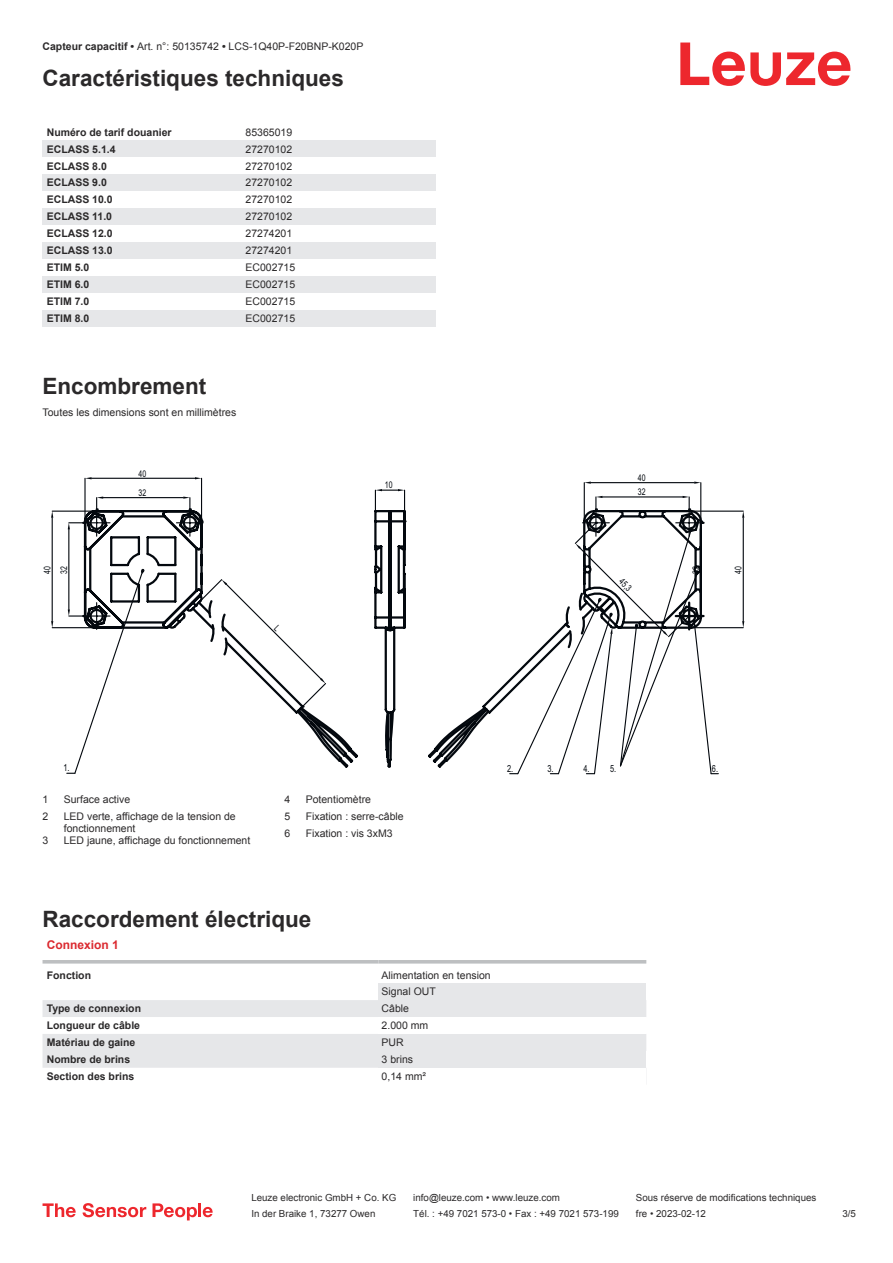
<style>
.page{position:relative;width:893px;height:1263px;background:#fff}
.page>*{position:absolute;margin:0;border:0;box-sizing:border-box;transform-origin:0 0}
.t1{font:700 22.5px "Arial";color:#2b292a}
.t2{font:700 12px "Arial";color:#db2a30}
.t3{font:10.5px/17px "Arial";color:#2b292a}
.t4{font:700 10.5px "Arial";color:#2b292a}
.t5{font:9.75px "Arial";color:#2b292a}
.t6{font:9.75px "Arial";color:#03080e;scale:.75 1}
.t7{font:9.3px/16.6px "Arial";color:#03080e;scale:.75 1}
.s1{font-weight:700}
</style>
<div class="page">
<svg style="left:680px;top:43px;width:170px;height:43px"></svg>
<svg style="left:43px;top:326px;width:393px;height:1px"></svg>
<div style="left:43px;top:140px;width:199px;height:17px;background:#e6e7e9"></div>
<div style="left:242px;top:140px;width:194px;height:17px;background:#e6e7e9"></div>
<div style="left:43px;top:174px;width:199px;height:17px;background:#e6e7e9"></div>
<div style="left:242px;top:174px;width:194px;height:17px;background:#e6e7e9"></div>
<div style="left:43px;top:208px;width:199px;height:17px;background:#e6e7e9"></div>
<div style="left:242px;top:208px;width:194px;height:17px;background:#e6e7e9"></div>
<div style="left:43px;top:242px;width:199px;height:17px;background:#e6e7e9"></div>
<div style="left:242px;top:242px;width:194px;height:17px;background:#e6e7e9"></div>
<div style="left:43px;top:276px;width:199px;height:17px;background:#e6e7e9"></div>
<div style="left:242px;top:276px;width:194px;height:17px;background:#e6e7e9"></div>
<div style="left:43px;top:310px;width:199px;height:16px;background:#e6e7e9"></div>
<div style="left:242px;top:310px;width:194px;height:16px;background:#e6e7e9"></div>
<svg style="left:43px;top:963px;width:603px;height:1px"></svg>
<svg style="left:43px;top:1000px;width:335px;height:68px;fill:#e6e7e9"></svg>
<hr style="left:43px;top:960px;width:335px;height:3px;background:#bdbfc1">
<hr style="left:378px;top:960px;width:268px;height:3px;background:#bdbfc1">
<div style="left:378px;top:983px;width:268px;height:17px;background:#e6e7e9"></div>
<div style="left:378px;top:1000px;width:268px;height:17px;background:#e6e7e9"></div>
<div style="left:378px;top:1034px;width:268px;height:17px;background:#e6e7e9"></div>
<div style="left:378px;top:1051px;width:268px;height:17px;background:#e6e7e9"></div>
<svg style="left:43px;top:1203px;width:33px;height:14px"></svg>
<svg style="left:83px;top:1203px;width:63px;height:14px"></svg>
<svg style="left:153px;top:1203px;width:44px;height:17px"></svg>
<hr style="left:198px;top:1203px;width:3px;height:14px;background:#ed272d">
<svg style="left:203px;top:1207px;width:10px;height:10px"></svg>
<svg style="left:428px;top:678px;width:82px;height:90px"></svg>
<hr style="left:691px;top:511px;width:52px;height:1px;background:#03080e">
<hr style="left:691px;top:627px;width:52px;height:1px;background:#03080e">
<hr style="left:743px;top:518px;width:1px;height:103px;background:#03080e">
<svg style="left:742px;top:511px;width:2px;height:7px"></svg>
<svg style="left:742px;top:621px;width:2px;height:7px"></svg>
<hr style="left:700px;top:483px;width:1px;height:38px;background:#03080e">
<hr style="left:584px;top:483px;width:1px;height:38px;background:#03080e">
<hr style="left:591px;top:482px;width:103px;height:1px;background:#03080e">
<svg style="left:694px;top:481px;width:7px;height:3px"></svg>
<svg style="left:584px;top:481px;width:7px;height:3px"></svg>
<svg style="left:327px;top:725px;width:31px;height:43px"></svg>
<hr style="left:84px;top:478px;width:2px;height:43px;background:#03080e">
<hr style="left:201px;top:478px;width:1px;height:43px;background:#03080e">
<hr style="left:92px;top:478px;width:103px;height:1px;background:#03080e">
<svg style="left:85px;top:477px;width:7px;height:2px"></svg>
<svg style="left:195px;top:477px;width:7px;height:2px"></svg>
<hr style="left:52px;top:511px;width:43px;height:1px;background:#03080e">
<hr style="left:52px;top:627px;width:43px;height:1px;background:#03080e">
<hr style="left:52px;top:518px;width:1px;height:103px;background:#03080e">
<svg style="left:51px;top:511px;width:2px;height:7px"></svg>
<svg style="left:51px;top:621px;width:2px;height:7px"></svg>
<svg style="left:374px;top:489px;width:33px;height:279px"></svg>
<svg style="left:510px;top:496px;width:208px;height:279px"></svg>
<svg style="left:67px;top:496px;width:260px;height:278px"></svg>
<p class="t3" style="left:43px;top:39px;width:322px"><span class="s1">Capteur capacitif •</span> Art. n°: 50135742 <span class="s1">•</span> LCS-1Q40P-F20BNP-K020P</p>
<h1 class="t1" style="left:43px;top:70px;width:303px">Caractéristiques techniques</h1>
<p class="t4" style="left:47px;top:128px;width:126px">Numéro de tarif douanier</p>
<p class="t3" style="left:246px;top:125px;width:48px">85365019</p>
<p class="t4" style="left:47px;top:145px;width:70px">ECLASS 5.1.4</p>
<p class="t3" style="left:246px;top:141px;width:48px">27270102</p>
<p class="t4" style="left:47px;top:162px;width:62px">ECLASS 8.0</p>
<p class="t3" style="left:246px;top:158px;width:48px">27270102</p>
<p class="t4" style="left:47px;top:179px;width:62px">ECLASS 9.0</p>
<p class="t3" style="left:246px;top:175px;width:48px">27270102</p>
<p class="t4" style="left:47px;top:196px;width:67px">ECLASS 10.0</p>
<p class="t3" style="left:246px;top:192px;width:48px">27270102</p>
<p class="t4" style="left:47px;top:213px;width:67px">ECLASS 11.0</p>
<p class="t3" style="left:246px;top:209px;width:48px">27270102</p>
<p class="t4" style="left:47px;top:230px;width:67px">ECLASS 12.0</p>
<p class="t3" style="left:246px;top:226px;width:48px">27274201</p>
<p class="t4" style="left:47px;top:246px;width:67px">ECLASS 13.0</p>
<p class="t3" style="left:246px;top:243px;width:48px">27274201</p>
<p class="t4" style="left:47px;top:263px;width:44px">ETIM 5.0</p>
<p class="t3" style="left:246px;top:260px;width:51px">EC002715</p>
<p class="t4" style="left:47px;top:280px;width:44px">ETIM 6.0</p>
<p class="t3" style="left:246px;top:277px;width:51px">EC002715</p>
<p class="t4" style="left:47px;top:297px;width:44px">ETIM 7.0</p>
<p class="t3" style="left:246px;top:294px;width:51px">EC002715</p>
<p class="t4" style="left:47px;top:314px;width:44px">ETIM 8.0</p>
<p class="t3" style="left:246px;top:311px;width:51px">EC002715</p>
<h1 class="t1" style="left:43px;top:377px;width:165px">Encombrement</h1>
<p class="t3" style="left:43px;top:405px;width:195px">Toutes les dimensions sont en millimètres</p>
<p class="t7" style="left:139px;top:465px;width:12px">40</p>
<p class="t7" style="left:139px;top:485px;width:12px">32</p>
<p class="t7" style="left:385px;top:477px;width:12px">10</p>
<p class="t7" style="left:638px;top:470px;width:12px">40</p>
<p class="t7" style="left:638px;top:484px;width:12px">32</p>
<p class="t7" style="left:39px;top:574px;width:12px;rotate:-90deg">40<br>32</p>
<p class="t7" style="left:688px;top:574px;width:12px;rotate:-90deg">32</p>
<p class="t7" style="left:730px;top:574px;width:12px;rotate:-90deg">40</p>
<p class="t7" style="left:626px;top:574px;width:20px;rotate:45deg">45,3</p>
<p class="t6" style="left:64px;top:764px;width:10px">1.</p>
<p class="t6" style="left:507px;top:765px;width:10px">2.</p>
<p class="t6" style="left:548px;top:765px;width:10px">3.</p>
<p class="t6" style="left:584px;top:765px;width:45px">4. 5.</p>
<p class="t6" style="left:712px;top:765px;width:10px">6.</p>
<p class="t3" style="left:43px;top:791px;width:7px">1</p>
<p class="t3" style="left:64px;top:791px;width:68px">Surface active</p>
<p class="t3" style="left:43px;top:809px;width:7px">2</p>
<p class="t3" style="left:64px;top:811px;width:173px;line-height:12.6px">LED verte, affichage de la tension de fonctionnement</p>
<p class="t3" style="left:43px;top:833px;width:7px">3</p>
<p class="t3" style="left:64px;top:833px;width:188px">LED jaune, affichage du fonctionnement</p>
<p class="t3" style="left:284px;top:791px;width:7px">4</p>
<p class="t3" style="left:306px;top:791px;width:67px">Potentiomètre</p>
<p class="t3" style="left:284px;top:809px;width:7px">5</p>
<p class="t3" style="left:306px;top:809px;width:100px">Fixation : serre-câble</p>
<p class="t3" style="left:284px;top:826px;width:7px">6</p>
<p class="t3" style="left:306px;top:826px;width:88px">Fixation : vis 3xM3</p>
<h1 class="t1" style="left:43px;top:911px;width:270px">Raccordement électrique</h1>
<p class="t2" style="left:47px;top:940px;width:74px">Connexion 1</p>
<p class="t4" style="left:47px;top:971px;width:46px">Fonction</p>
<p class="t3" style="left:382px;top:967px;width:111px">Alimentation en tension<br>Signal OUT</p>
<p class="t4" style="left:47px;top:1005px;width:96px">Type de connexion</p>
<p class="t3" style="left:382px;top:1001px;width:29px">Câble</p>
<p class="t4" style="left:47px;top:1021px;width:95px">Longueur de câble</p>
<p class="t3" style="left:382px;top:1018px;width:48px">2.000 mm</p>
<p class="t4" style="left:47px;top:1038px;width:90px">Matériau de gaine</p>
<p class="t3" style="left:382px;top:1035px;width:24px">PUR</p>
<p class="t4" style="left:47px;top:1055px;width:85px">Nombre de brins</p>
<p class="t3" style="left:382px;top:1052px;width:33px">3 brins</p>
<p class="t4" style="left:47px;top:1072px;width:89px">Section des brins</p>
<p class="t3" style="left:382px;top:1069px;width:46px">0,14 mm²</p>
<p class="t5" style="left:251px;top:1194px;width:146px">Leuze electronic GmbH + Co. KG</p>
<p class="t5" style="left:413px;top:1194px;width:148px">info@leuze.com • www.leuze.com</p>
<p class="t5" style="left:636px;top:1194px;width:182px">Sous réserve de modifications techniques</p>
<p class="t5" style="left:251px;top:1210px;width:126px">In der Braike 1, 73277 Owen</p>
<p class="t5" style="left:413px;top:1210px;width:207px">Tél. : +49 7021 573-0 • Fax : +49 7021 573-199</p>
<p class="t5" style="left:636px;top:1210px;width:72px">fre • 2023-02-12</p>
<p class="t5" style="left:842px;top:1210px;width:15px">3 /5</p>
</div>
